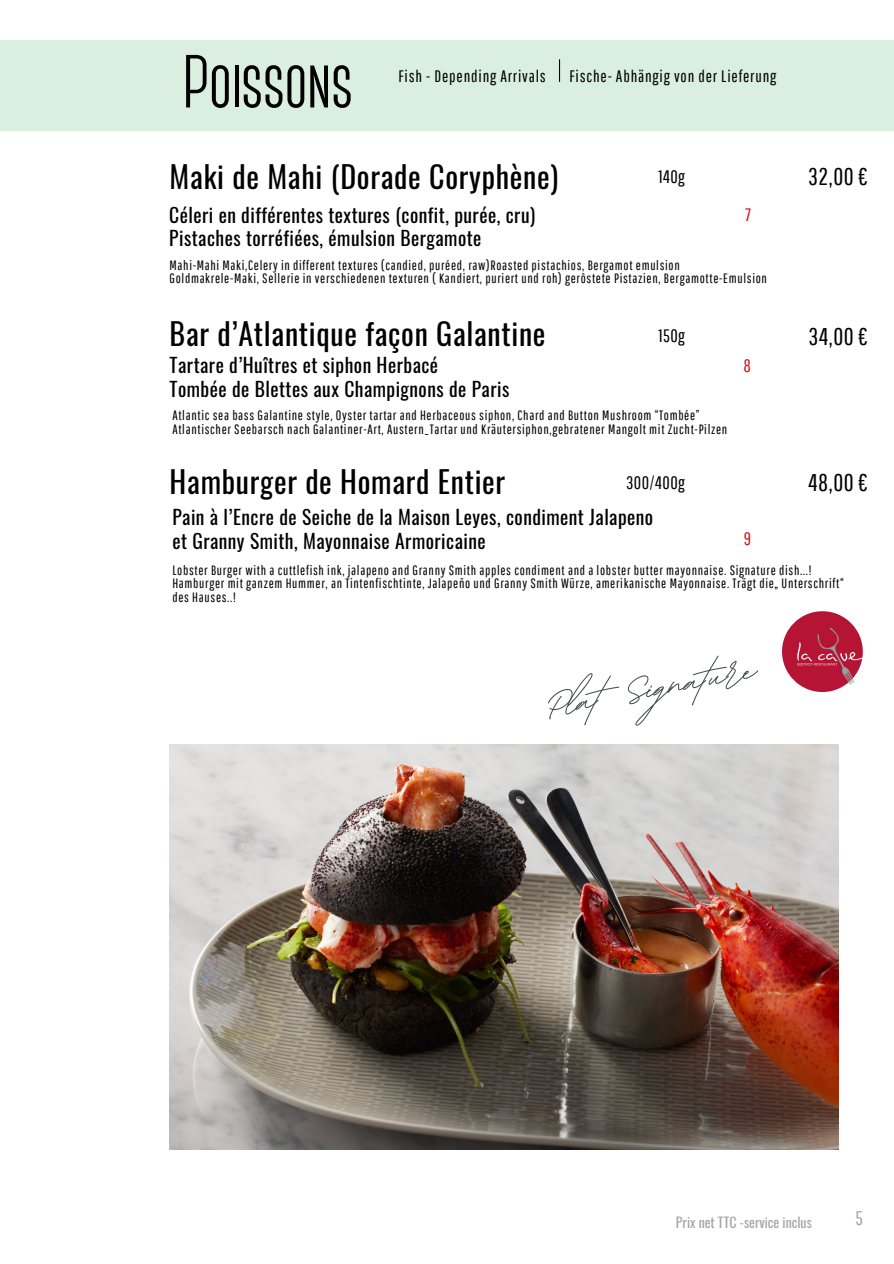
<style>
.page{position:relative;width:894px;height:1264px;background:#fff}
.page>*{position:absolute;margin:0;border:0;box-sizing:border-box;transform-origin:0 0}
.t1{font:700 75px "Canter";letter-spacing:-.01em;color:#000}
.t2{font:700 64.8px "BD Script";color:#464a4e}
.t3{font:30px "Oswald";letter-spacing:.025em;color:#000}
.t4{font:24.15px "Pathway Gothic One";letter-spacing:.025em;color:#000}
.t5{font:19.8px "Pathway Gothic One";color:#a6a6a6}
.t6{font:19.5px/23.7px "Oswald";letter-spacing:.025em;color:#000}
.t7{font:18px "Pathway Gothic One";letter-spacing:.025em;color:#000}
.t8{font:18px "Pathway Gothic One";color:#cf1619}
.t9{font:16.65px "Pathway Gothic One";letter-spacing:.05em;color:#000}
.t10{font:13.8px "Oswald";color:#a6a6a6}
.t11{font:13.5px/13.5px "Pathway Gothic One";letter-spacing:.05em;color:#000}
</style>
<div class="page">
<div style="left:0;top:40px;width:893px;height:91px;background:#dbefe1"></div>
<svg style="left:559px;top:60px;width:1px;height:21px"></svg>
<img style="left:169px;top:744px;width:668px;height:405px">
<svg style="left:781px;top:611px;width:81px;height:81px"></svg>
<img style="left:794px;top:611px;width:69px;height:79px">
<h5 class="t1" style="left:182px;top:51px;width:173px">Poissons</h5>
<h4 class="t9" style="left:398px;top:66px;width:149px">Fish - Depending Arrivals</h4>
<h4 class="t9" style="left:569px;top:66px;width:208px">Fische- Abhängig von der Lieferung</h4>
<p class="t3" style="left:170px;top:153px;width:390px">Maki de Mahi (Dorade Coryphène)</p>
<p class="t7" style="left:658px;top:166px;width:28px">140g</p>
<p class="t4" style="left:807px;top:162px;width:61px">32,00 €</p>
<p class="t8" style="left:744px;top:204px;width:7px">7</p>
<h5 class="t6" style="left:169px;top:202px;width:367px">Céleri en différentes textures (confit, purée, cru)<br>Pistaches torréfiées, émulsion Bergamote</h5>
<h4 class="t11" style="left:170px;top:258px;width:511px">Mahi-Mahi Maki,Celery in different textures (candied, puréed, raw)Roasted pistachios, Bergamot emulsion</h4>
<h5 class="t11" style="left:170px;top:271px;width:598px">Goldmakrele-Maki, Sellerie in verschiedenen texturen ( Kandiert, puriert und roh) gerôstete Pistazien, Bergamotte-Emulsion</h5>
<h5 class="t3" style="left:170px;top:310px;width:377px">Bar d’Atlantique façon Galantine</h5>
<p class="t6" style="left:170px;top:352px;width:341px">Tartare d’Huîtres et siphon Herbacé<br>Tombée de Blettes aux Champignons de Paris</p>
<h4 class="t11" style="left:172px;top:408px;width:528px">Atlantic sea bass Galantine style, Oyster tartar and Herbaceous siphon, Chard and Button Mushroom “Tombée”</h4>
<p class="t11" style="left:172px;top:422px;width:556px">Atlantischer Seebarsch nach Galantiner-Art, Austern_Tartar und Kräutersiphon,gebratener Mangolt mit Zucht-Pilzen</p>
<p class="t7" style="left:658px;top:324px;width:28px">150g</p>
<h3 class="t8" style="left:743px;top:355px;width:9px">8</h3>
<p class="t4" style="left:808px;top:322px;width:60px">34,00 €</p>
<h1 class="t3" style="left:170px;top:458px;width:337px">Hamburger de Homard Entier</h1>
<h3 class="t6" style="left:172px;top:504px;width:482px">Pain à l’Encre de Seiche de la Maison Leyes, condiment Jalapeno et Granny Smith, Mayonnaise Armoricaine</h3>
<h5 class="t7" style="left:626px;top:472px;width:60px">300/400g</h5>
<p class="t4" style="left:808px;top:468px;width:61px">48,00 €</p>
<p class="t8" style="left:743px;top:528px;width:9px">9</p>
<h3 class="t11" style="left:172px;top:563px;width:640px">Lobster Burger with a cuttlefish ink, jalapeno and Granny Smith apples condiment and a lobster butter mayonnaise. Signature dish...!</h3>
<h5 class="t11" style="left:172px;top:576px;width:672px">Hamburger mit ganzem Hummer, an Tintenfischtinte, Jalapeño und Granny Smith Würze, amerikanische Mayonnaise. Trägt die„ Unterschrift“ des Hauses..!</h5>
<p class="t2" style="left:538px;top:664px;width:215px;rotate:-10deg">Plat Signature</p>
<p class="t10" style="left:675px;top:1211px;width:137px">Prix net TTC -service inclus</p>
<p class="t5" style="left:855px;top:1205px;width:9px">5</p>
</div>
